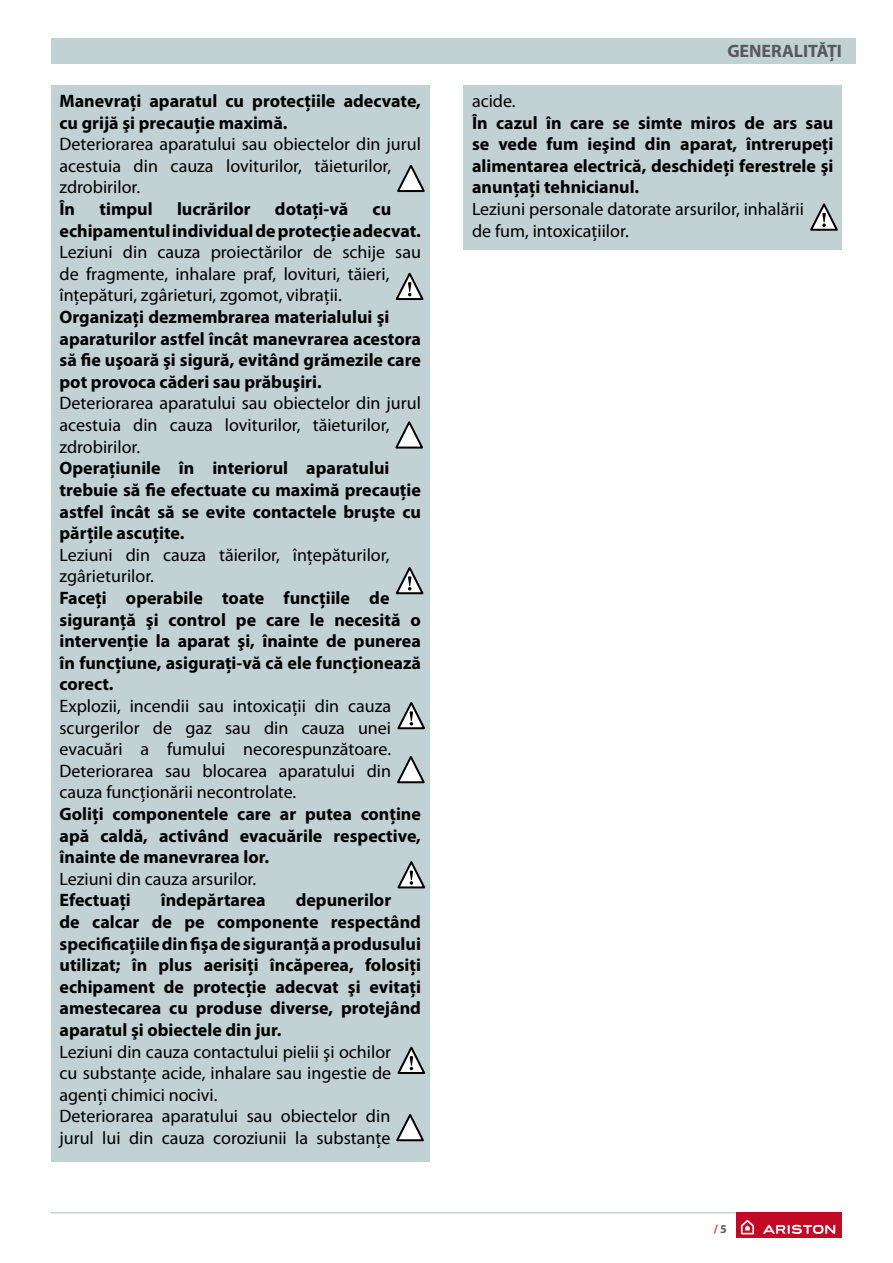
<style>
.page{position:relative;width:893px;height:1263px;background:#fff}
.page>*{position:absolute;margin:0;border:0;box-sizing:border-box;transform-origin:0 0}
.t1{font:700 18px/21.6px "Myriad Pro";color:#000}
.t2{font:18px/21.6px "Myriad Pro";color:#000}
.t3{font:700 18px "Myriad Pro";color:#58595b}
.t4{font:700 12px "Myriad Pro";color:#d43345}
.s1{color:#58595b}
</style>
<div class="page">
<hr style="left:51px;top:1212px;width:791px;height:1px;background:#c2d1d4">
<div style="left:736px;top:1212px;width:106px;height:26px;background:#c20a26"></div>
<svg style="left:741px;top:1220px;width:13px;height:14px"></svg>
<svg style="left:763px;top:1225px;width:72px;height:9px"></svg>
<div style="left:51px;top:38px;width:804px;height:26px;background:#c2d1d4"></div>
<div style="left:51px;top:85px;width:378px;height:1076px;background:#c2d1d4"></div>
<div style="left:463px;top:85px;width:379px;height:165px;background:#c2d1d4"></div>
<svg style="left:395px;top:421px;width:28px;height:28px"></svg>
<svg style="left:397px;top:756px;width:28px;height:28px"></svg>
<svg style="left:396px;top:1114px;width:28px;height:28px"></svg>
<svg style="left:395px;top:272px;width:29px;height:29px"></svg>
<svg style="left:395px;top:567px;width:29px;height:28px"></svg>
<svg style="left:397px;top:702px;width:28px;height:28px"></svg>
<svg style="left:397px;top:1046px;width:28px;height:28px"></svg>
<svg style="left:397px;top:861px;width:28px;height:28px"></svg>
<svg style="left:397px;top:164px;width:28px;height:28px"></svg>
<svg style="left:810px;top:203px;width:28px;height:28px"></svg>
<p class="t1" style="left:60px;top:90px;width:363px">Manevraţi aparatul cu protecţiile adecvate, cu grijă şi precauţie maximă.</p>
<p class="t2" style="left:60px;top:134px;width:363px">Deteriorarea aparatului sau obiectelor din jurul acestuia din cauza loviturilor, tăieturilor, zdrobirilor.</p>
<p class="t1" style="left:60px;top:198px;width:17px">În</p>
<p class="t1" style="left:99px;top:198px;width:55px">timpul</p>
<p class="t1" style="left:177px;top:198px;width:75px">lucrărilor</p>
<p class="t1" style="left:275px;top:198px;width:75px">dotaţi-vă</p>
<p class="t1" style="left:60px;top:198px;width:363px;text-indent:313px">cu echipamentul individual de protecţie adecvat.</p>
<p class="t2" style="left:60px;top:242px;width:363px">Leziuni din cauza proiectărilor de schije sau de fragmente, inhalare praf, lovituri, tăieri, înţepături, zgârieturi, zgomot, vibraţii.</p>
<p class="t1" style="left:60px;top:306px;width:363px">Organizaţi dezmembrarea materialului şi aparaturilor astfel încât manevrarea acestora să fie uşoară şi sigură, evitând grămezile care pot provoca căderi sau prăbuşiri.</p>
<p class="t2" style="left:60px;top:393px;width:363px">Deteriorarea aparatului sau obiectelor din jurul acestuia din cauza loviturilor, tăieturilor, zdrobirilor.</p>
<p class="t1" style="left:60px;top:458px;width:363px">Operaţiunile în interiorul aparatului trebuie să fie efectuate cu maximă precauţie astfel încât să se evite contactele bruşte cu părţile ascuţite.</p>
<p class="t2" style="left:60px;top:544px;width:331px">Leziuni din cauza tăierilor, înţepăturilor, zgârieturilor.</p>
<p class="t1" style="left:60px;top:587px;width:363px">Faceţi operabile toate funcţiile de siguranţă şi control pe care le necesită o intervenţie la aparat şi, înainte de punerea în funcţiune, asiguraţi-vă că ele funcţionează corect.</p>
<p class="t2" style="left:60px;top:695px;width:333px;text-align:justify">Explozii, incendii sau intoxicaţii din cauza scurgerilor de gaz sau din cauza unei evacuări a fumului necorespunzătoare.<br>Deteriorarea sau blocarea aparatului din cauza funcţionării necontrolate.</p>
<p class="t1" style="left:60px;top:803px;width:363px;text-align:justify">Goliţi componentele care ar putea conţine apă caldă, activând evacuările respective, înainte de manevrarea lor.</p>
<p class="t2" style="left:60px;top:868px;width:198px">Leziuni din cauza arsurilor.</p>
<p class="t1" style="left:60px;top:890px;width:73px">Efectuaţi</p>
<p class="t1" style="left:161px;top:890px;width:107px">îndepărtarea</p>
<p class="t1" style="left:60px;top:890px;width:363px;text-indent:236px">depunerilor<br>de calcar de pe componente respectând specificaţiile din fişa de siguranţă a produsului utilizat; în plus aerisiţi încăperea, folosiţi echipament de protecţie adecvat şi evitaţi amestecarea cu produse diverse, protejând aparatul şi obiectele din jur.</p>
<p class="t2" style="left:60px;top:1041px;width:333px">Leziuni din cauza contactului pielii şi ochilor cu substanţe acide, inhalare sau ingestie de agenţi chimici nocivi.<br>Deteriorarea aparatului sau obiectelor din jurul lui din cauza coroziunii la substanţe</p>
<p class="t3" style="left:727px;top:41px;width:116px">GENERALITĂŢI</p>
<p class="t2" style="left:472px;top:91px;width:45px">acide.</p>
<p class="t1" style="left:472px;top:112px;width:363px;text-align:justify">În cazul în care se simte miros de ars sau se vede fum ieşind din aparat, întrerupeţi alimentarea electrică, deschideţi ferestrele şi anunţaţi tehnicianul.</p>
<p class="t2" style="left:472px;top:199px;width:333px">Leziuni personale datorate arsurilor, inhalării de fum, intoxicaţiilor.</p>
<p class="t4" style="left:714px;top:1222px;width:15px">/ <span class="s1">5</span></p>
</div>
